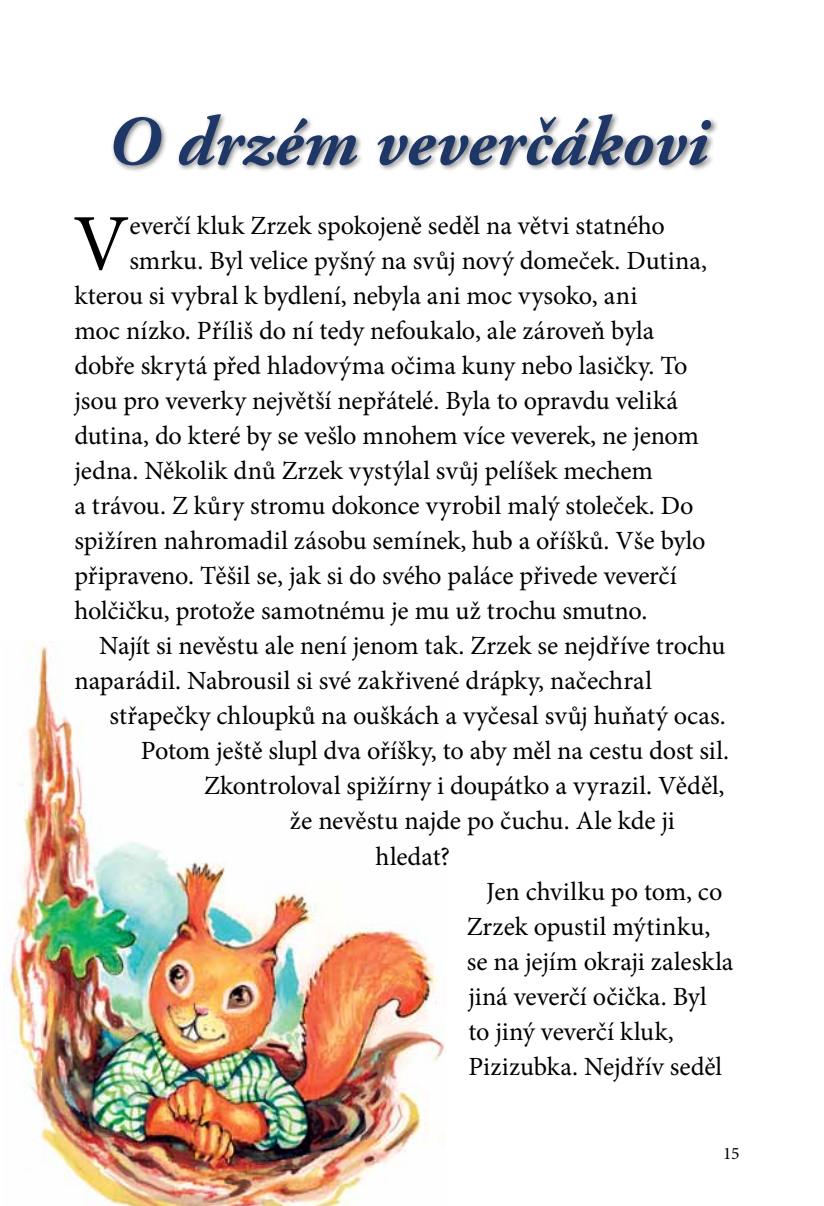
<style>
.page{position:relative;width:824px;height:1206px;background:#fff}
.page>*{position:absolute;margin:0;border:0;box-sizing:border-box;transform-origin:0 0}
.t1{font:80.15px "Minion Pro";color:#000}
.t2{font:italic 700 70px "Adobe Garamond Pro";letter-spacing:.005em;color:#1e3766}
.t3{font:26.25px "Minion Pro";letter-spacing:-.005em;color:#000}
.t4{font:17.5px "Minion Pro";color:#000}
</style>
<div class="page">
<img style="left:4px;top:641px;width:441px;height:564px">
<div style="left:111px;top:112px;width:607px;height:61px;background:#000;opacity:.5"></div>
<h2 class="t2" style="left:107px;top:102px;width:602px">O drzém veverčákovi</h2>
<h1 class="t1" style="left:73px;top:190px;width:58px">V</h1>
<p class="t3" style="left:129px;top:208px;width:537px">everčí kluk Zrzek spokojeně seděl na větvi statného</p>
<p class="t3" style="left:129px;top:243px;width:579px">smrku. Byl velice pyšný na svůj nový domeček. Dutina,</p>
<p class="t3" style="left:74px;top:278px;width:564px">kterou si vybral k bydlení, nebyla ani moc vysoko, ani</p>
<p class="t3" style="left:74px;top:313px;width:581px">moc nízko. Příliš do ní tedy nefoukalo, ale zároveň byla</p>
<p class="t3" style="left:74px;top:348px;width:614px">dobře skrytá před hladovýma očima kuny nebo lasičky. To</p>
<p class="t3" style="left:74px;top:383px;width:605px">jsou pro veverky největší nepřátelé. Byla to opravdu veliká</p>
<p class="t3" style="left:74px;top:418px;width:626px">dutina, do které by se vešlo mnohem více veverek, ne jenom</p>
<p class="t3" style="left:74px;top:453px;width:580px">jedna. Několik dnů Zrzek vystýlal svůj pelíšek mechem</p>
<p class="t3" style="left:74px;top:488px;width:620px">a trávou. Z kůry stromu dokonce vyrobil malý stoleček. Do</p>
<p class="t3" style="left:74px;top:523px;width:632px">spižíren nahromadil zásobu semínek, hub a oříšků. Vše bylo</p>
<p class="t3" style="left:74px;top:558px;width:604px">připraveno. Těšil se, jak si do svého paláce přivede veverčí</p>
<p class="t3" style="left:74px;top:593px;width:574px">holčičku, protože samotnému je mu už trochu smutno.</p>
<p class="t3" style="left:99px;top:628px;width:627px">Najít si nevěstu ale není jenom tak. Zrzek se nejdříve trochu</p>
<p class="t3" style="left:74px;top:663px;width:579px">naparádil. Nabrousil si své zakřivené drápky, načechral</p>
<p class="t3" style="left:109px;top:698px;width:618px">střapečky chloupků na ouškách a vyčesal svůj huňatý ocas.</p>
<p class="t3" style="left:141px;top:733px;width:589px">Potom ještě slupl dva oříšky, to aby měl na cestu dost sil.</p>
<p class="t3" style="left:204px;top:768px;width:522px">Zkontroloval spižírny i doupátko a vyrazil. Věděl,</p>
<p class="t3" style="left:290px;top:803px;width:386px">že nevěstu najde po čuchu. Ale kde ji</p>
<p class="t3" style="left:375px;top:838px;width:76px">hledat?</p>
<p class="t3" style="left:486px;top:873px;width:237px">Jen chvilku po tom, co</p>
<p class="t3" style="left:466px;top:908px;width:245px">Zrzek opustil mýtinku,</p>
<p class="t3" style="left:466px;top:943px;width:268px">se na jejím okraji zaleskla</p>
<p class="t3" style="left:468px;top:978px;width:240px">jiná veverčí očička. Byl</p>
<p class="t3" style="left:468px;top:1013px;width:207px">to jiný veverčí kluk,</p>
<p class="t3" style="left:468px;top:1048px;width:255px">Pizizubka. Nejdřív seděl</p>
<p class="t4" style="left:723px;top:1141px;width:18px">15</p>
</div>
